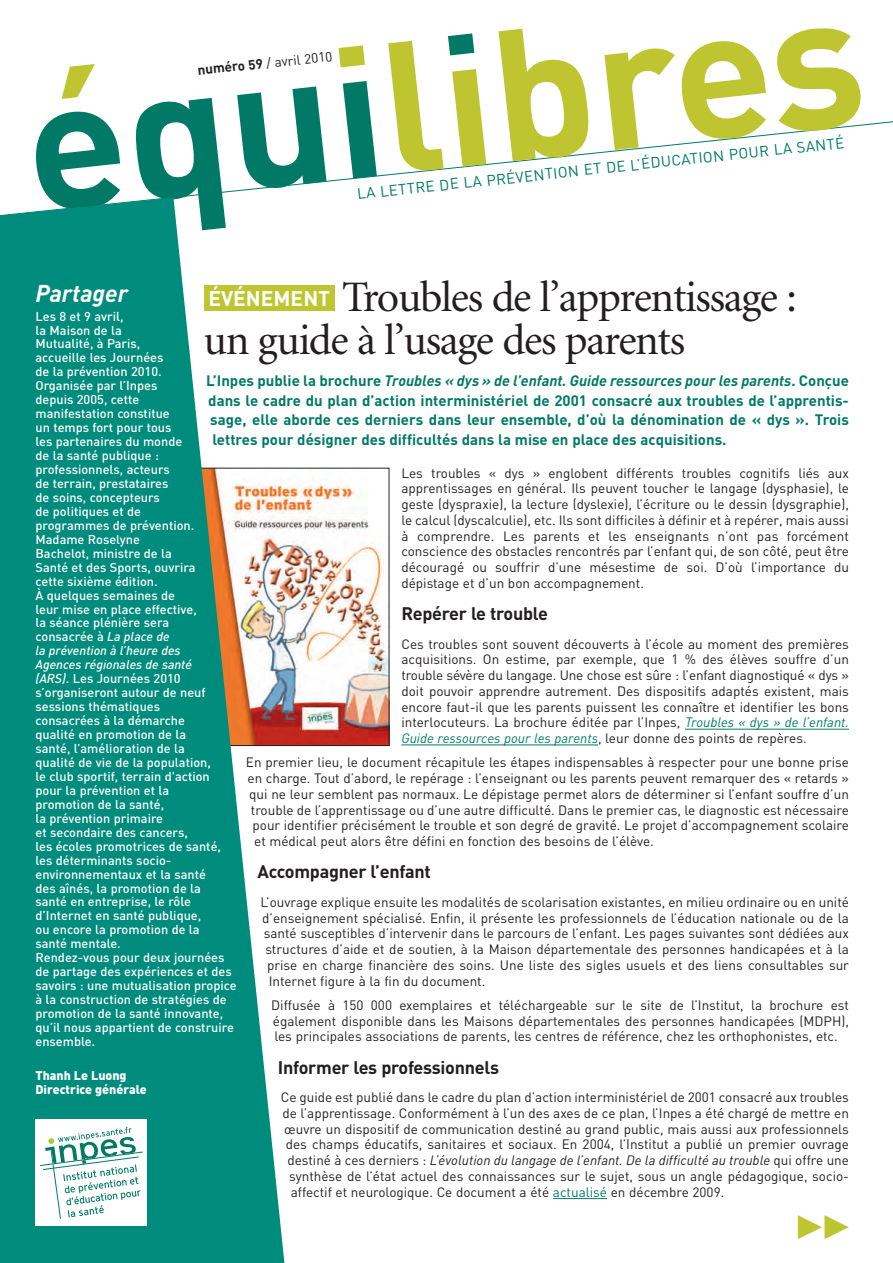
<style>
.page{position:relative;width:893px;height:1263px;background:#fff}
.page>*{position:absolute;margin:0;border:0;box-sizing:border-box;transform-origin:0 0}
.t1{font:43.5px/43.5px "Minion";letter-spacing:-.03em;color:#231f20}
.t2{font:italic 700 24px "DIN";color:#fff}
.t3{font:700 21px "DIN";color:#fff}
.t4{font:700 18px "DIN";letter-spacing:-.015em;color:#231f20}
.t5{font:700 15px/19.5px "DIN";color:#007a66;text-align:justify}
.t6{font:15px "DIN";color:#007a66}
.t7{font:13.5px/15.8px "DIN";color:#231f20;text-align:justify}
.t8{font:italic 13.5px "DIN";color:#231f20}
.t9{font:500 12.75px/14px "DIN";color:#fff}
.t10{font:900 12.45px/14px "DIN";color:#fff}
.s1{font-weight:700}
.s2{font-style:italic}
.s3{font-style:italic;color:#007a66}
.s4{font-style:normal}
.s5{color:#007a66}
</style>
<div class="page">
<svg style="left:226px;top:121px;width:667px;height:72px"></svg>
<hr style="left:685px;top:729px;width:164px;height:1px;background:#007a66">
<hr style="left:401px;top:744px;width:197px;height:1px;background:#007a66">
<hr style="left:553px;top:1198px;width:54px;height:1px;background:#007a66">
<img style="left:285px;top:482px;width:102px;height:262px">
<div style="left:204px;top:285px;width:131px;height:26px;background:#bdc531"></div>
<svg style="left:36px;top:111px;width:84px;height:87px"></svg>
<svg style="left:135px;top:98px;width:91px;height:100px"></svg>
<svg style="left:237px;top:86px;width:90px;height:103px"></svg>
<svg style="left:343px;top:81px;width:34px;height:98px"></svg>
<svg style="left:499px;top:29px;width:91px;height:132px"></svg>
<svg style="left:604px;top:41px;width:162px;height:109px"></svg>
<svg style="left:62px;top:64px;width:33px;height:35px"></svg>
<svg style="left:388px;top:33px;width:98px;height:139px"></svg>
<svg style="left:339px;top:45px;width:26px;height:22px"></svg>
<svg style="left:775px;top:28px;width:85px;height:104px"></svg>
<svg style="left:0;top:198px;width:285px;height:1065px;fill:#008c7d"></svg>
<div style="left:36px;top:1120px;width:111px;height:106px;background:#fff"></div>
<svg style="left:40px;top:1127px;width:103px;height:92px"></svg>
<p class="t7" style="left:197px;top:63px;width:137px;rotate:-6deg"><span class="s1">numéro 59</span> / avril 2010</p>
<p class="t6" style="left:356px;top:185px;width:491px;rotate:-6deg">LA LETTRE DE LA PRÉVENTION ET DE L’ÉDUCATION POUR LA SANTÉ</p>
<h1 class="t1" style="left:204px;top:278px;width:595px;text-indent:139px">Troubles de l’apprentissage : un guide à l’usage des parents</h1>
<p class="t5" style="left:206px;top:371px;width:644px">L’Inpes publie la brochure <span class="s2">Troubles « dys » de l’enfant. Guide ressources pour les parents</span>. Conçue dans le cadre du plan d’action interministériel de 2001 consacré aux troubles de l’apprentis&shy;sage, elle aborde ces derniers dans leur ensemble, d’où la dénomination de « dys ». Trois lettres pour désigner des difficultés dans la mise en place des acquisitions.</p>
<p class="t7" style="left:401px;top:465px;width:449px">Les troubles « dys » englobent différents troubles cognitifs liés aux apprentissages en général. Ils peuvent toucher le langage (dysphasie), le geste (dyspraxie), la lecture (dyslexie), l’écriture ou le dessin (dysgraphie), le calcul (dyscalculie), etc. Ils sont difficiles à définir et à repérer, mais aussi à comprendre. Les parents et les enseignants n’ont pas forcément conscience des obstacles rencontrés par l’enfant qui, de son côté, peut être découragé ou souffrir d’une mésestime de soi. D’où l’importance du dépistage et d’un bon accompagnement.</p>
<h3 class="t4" style="left:401px;top:603px;width:148px">Repérer le trouble</h3>
<p class="t7" style="left:401px;top:636px;width:449px">Ces troubles sont souvent découverts à l’école au moment des premières acquisitions. On estime, par exemple, que 1 % des élèves souffre d’un trouble sévère du langage. Une chose est sûre : l’enfant diagnostiqué « dys » doit pouvoir apprendre autrement. Des dispositifs adaptés existent, mais encore faut-il que les parents puissent les connaître et identifier les bons interlocuteurs. La brochure éditée par l’Inpes, <span class="s3">Troubles « dys » de l’enfant.<br>Guide ressources pour les parents</span>, leur donne des points de repères.</p>
<p class="t7" style="left:246px;top:755px;width:604px">En premier lieu, le document récapitule les étapes indispensables à respecter pour une bonne prise</p>
<p class="t7" style="left:248px;top:771px;width:603px">en charge. Tout d’abord, le repérage : l’enseignant ou les parents peuvent remarquer des « retards »</p>
<p class="t7" style="left:249px;top:786px;width:601px">qui ne leur semblent pas normaux. Le dépistage permet alors de déterminer si l’enfant souffre d’un</p>
<p class="t7" style="left:251px;top:802px;width:600px">trouble de l’apprentissage ou d’une autre difficulté. Dans le premier cas, le diagnostic est nécessaire</p>
<p class="t7" style="left:253px;top:818px;width:598px">pour identifier précisément le trouble et son degré de gravité. Le projet d’accompagnement scolaire</p>
<p class="t7" style="left:254px;top:834px;width:401px">et médical peut alors être défini en fonction des besoins de l’élève.</p>
<h3 class="t4" style="left:258px;top:862px;width:175px">Accompagner l’enfant</h3>
<p class="t7" style="left:260px;top:894px;width:590px">L’ouvrage explique ensuite les modalités de scolarisation existantes, en milieu ordinaire ou en unité</p>
<p class="t7" style="left:262px;top:910px;width:588px">d’enseignement spécialisé. Enfin, il présente les professionnels de l’éducation nationale ou de la</p>
<p class="t7" style="left:264px;top:926px;width:587px">santé susceptibles d’intervenir dans le parcours de l’enfant. Les pages suivantes sont dédiées aux</p>
<p class="t7" style="left:265px;top:942px;width:585px">structures d’aide et de soutien, à la Maison départementale des personnes handicapées et à la</p>
<p class="t7" style="left:267px;top:957px;width:583px">prise en charge financière des soins. Une liste des sigles usuels et des liens consultables sur</p>
<p class="t7" style="left:269px;top:973px;width:218px">Internet figure à la fin du document.</p>
<p class="t7" style="left:271px;top:997px;width:579px">Diffusée à 150 000 exemplaires et téléchargeable sur le site de l’Institut, la brochure est également disponible dans les Maisons départementales des personnes handicapées (MDPH), les principales associations de parents, les centres de référence, chez les orthophonistes, etc.</p>
<h3 class="t4" style="left:278px;top:1057px;width:223px">Informer les professionnels</h3>
<p class="t7" style="left:281px;top:1090px;width:570px">Ce guide est publié dans le cadre du plan d’action interministériel de 2001 consacré aux troubles</p>
<p class="t7" style="left:282px;top:1105px;width:568px">de l’apprentissage. Conformément à l’un des axes de ce plan, l’Inpes a été chargé de mettre en</p>
<p class="t7" style="left:284px;top:1121px;width:566px">œuvre un dispositif de communication destiné au grand public, mais aussi aux professionnels</p>
<p class="t7" style="left:286px;top:1137px;width:565px">des champs éducatifs, sanitaires et sociaux. En 2004, l’Institut a publié un premier ouvrage</p>
<p class="t8" style="left:287px;top:1155px;width:563px"><span class="s4">destiné à ces derniers :</span> L’évolution du langage de l’enfant. De la difficulté au trouble <span class="s4">qui offre une</span></p>
<p class="t7" style="left:289px;top:1168px;width:561px">synthèse de l’état actuel des connaissances sur le sujet, sous un angle pédagogique, socio-</p>
<p class="t7" style="left:291px;top:1184px;width:435px">affectif et neurologique. Ce document a été <span class="s5">actualisé</span> en décembre 2009.</p>
<h2 class="t2" style="left:36px;top:285px;width:94px">Partager</h2>
<p class="t9" style="left:36px;top:309px;width:203px">Les 8 et 9 avril,<br>la Maison de la<br>Mutualité, à Paris,<br>accueille les Journées<br>de la prévention 2010.<br>Organisée par l’Inpes<br>depuis 2005, cette<br>manifestation constitue<br>un temps fort pour tous<br>les partenaires du monde<br>de la santé publique : professionnels, acteurs<br>de terrain, prestataires<br>de soins, concepteurs<br>de politiques et de<br>programmes de prévention.<br>Madame Roselyne<br>Bachelot, ministre de la<br>Santé et des Sports, ouvrira<br>cette sixième édition.<br>À quelques semaines de<br>leur mise en place effective,<br>la séance plénière sera<br>consacrée à <span class="s2">La place de<br>la prévention à l’heure des<br>Agences régionales de santé<br>(ARS)</span>. Les Journées 2010 s’organiseront autour de neuf sessions thématiques<br>consacrées à la démarche<br>qualité en promotion de la<br>santé, l’amélioration de la<br>qualité de vie de la population,<br>le club sportif, terrain d'action pour la prévention et la<br>promotion de la santé,<br>la prévention primaire<br>et secondaire des cancers,<br>les écoles promotrices de santé, les déterminants socio&shy;environnementaux et la santé<br>des aînés, la promotion de la<br>santé en entreprise, le rôle d’Internet en santé publique,<br>ou encore la promotion de la<br>santé mentale.<br>Rendez-vous pour deux journées de partage des expériences et des savoirs : une mutualisation propice à la construction de stratégies de promotion de la santé innovante, qu’il nous appartient de construire ensemble.</p>
<p class="t10" style="left:36px;top:1069px;width:113px">Thanh Le Luong<br>Directrice générale</p>
<h3 class="t3" style="left:208px;top:286px;width:123px">ÉVÉNEMENT</h3>
</div>
